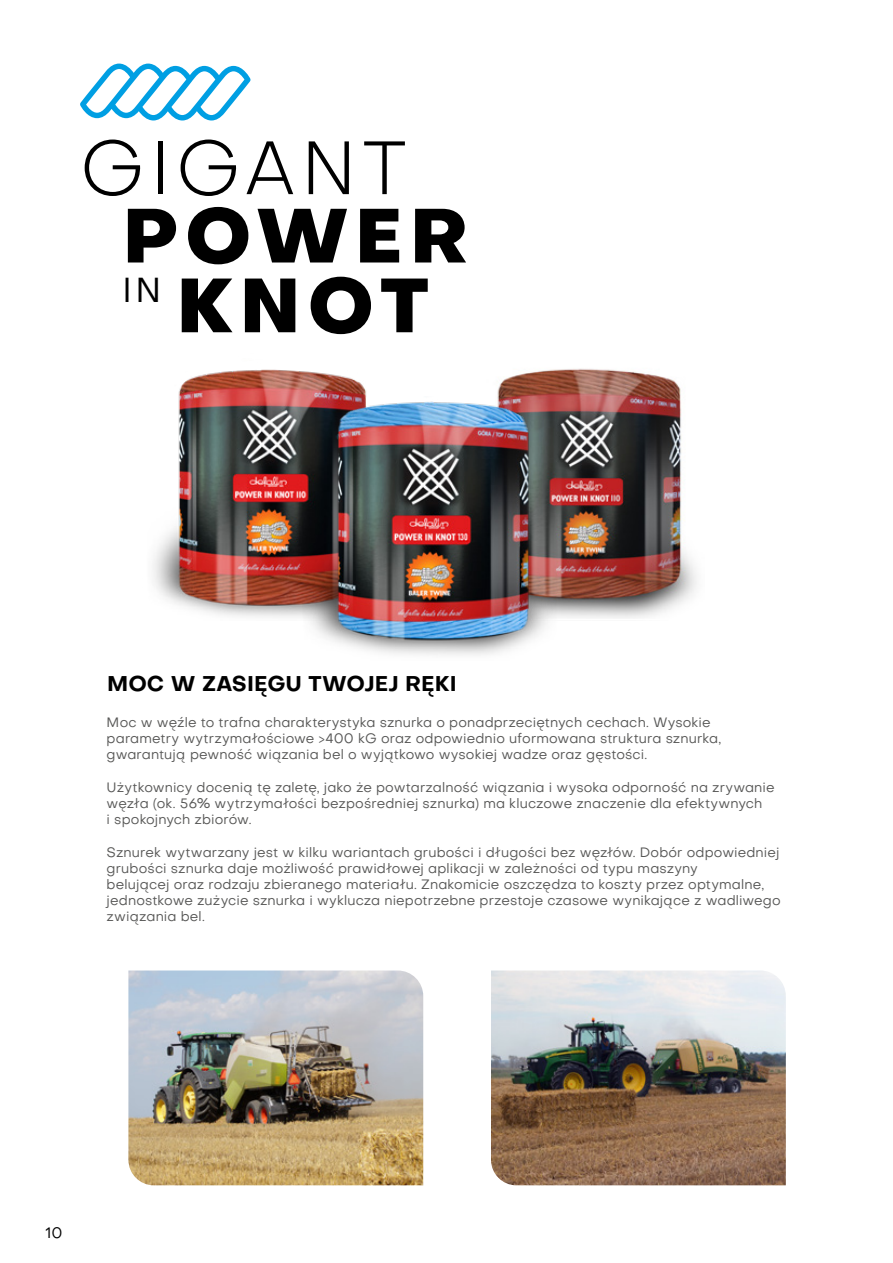
<style>
.page{position:relative;width:893px;height:1263px;background:#fff}
.page>*{position:absolute;margin:0;border:0;box-sizing:border-box;transform-origin:0 0}
.t1{font:800 75px/69.8px "Objective";letter-spacing:.09em;color:#000;text-align:center}
.t2{font:300 75px "Objective";letter-spacing:.085em;color:#000}
.t3{font:34.5px "Objective";color:#000}
.t4{font:700 21px "Objective";color:#000}
.t5{font:15px "Objective";color:#000}
.t6{font:13.5px/16.2px "Objective";letter-spacing:.005em;color:#575756}
</style>
<div class="page">
<img style="left:502px;top:368px;width:195px;height:250px">
<svg style="left:80px;top:64px;width:171px;height:56px"></svg>
<img style="left:153px;top:369px;width:203px;height:248px">
<img style="left:300px;top:381px;width:261px;height:274px">
<img style="left:128px;top:970px;width:295px;height:215px">
<img style="left:491px;top:970px;width:295px;height:215px">
<h1 class="t2" style="left:80px;top:119px;width:328px">GIGANT</h1>
<h1 class="t1" style="left:123px;top:200px;width:348px">POWER<br>KNOT</h1>
<h2 class="t3" style="left:123px;top:267px;width:40px">IN</h2>
<h3 class="t4" style="left:107px;top:669px;width:351px">MOC W ZASIĘGU TWOJEJ RĘKI</h3>
<p class="t6" style="left:107px;top:714px;width:616px">Moc w węźle to trafna charakterystyka sznurka o ponadprzeciętnych cechach. Wysokie parametry wytrzymałościowe &gt;400 kG oraz odpowiednio uformowana struktura sznurka, gwarantują pewność wiązania bel o wyjątkowo wysokiej wadze oraz gęstości.</p>
<p class="t6" style="left:107px;top:779px;width:669px">Użytkownicy docenią tę zaletę, jako że powtarzalność wiązania i wysoka odporność na zrywanie węzła (ok. 56% wytrzymałości bezpośredniej sznurka) ma kluczowe znaczenie dla efektywnych<br>i spokojnych zbiorów.</p>
<p class="t6" style="left:107px;top:844px;width:675px">Sznurek wytwarzany jest w kilku wariantach grubości i długości bez węzłów. Dobór odpowiedniej grubości sznurka daje możliwość prawidłowej aplikacji w zależności od typu maszyny<br>belującej oraz rodzaju zbieranego materiału. Znakomicie oszczędza to koszty przez optymalne, jednostkowe zużycie sznurka i wyklucza niepotrzebne przestoje czasowe wynikające z wadliwego związania bel.</p>
<p class="t5" style="left:46px;top:1223px;width:19px">10</p>
</div>
